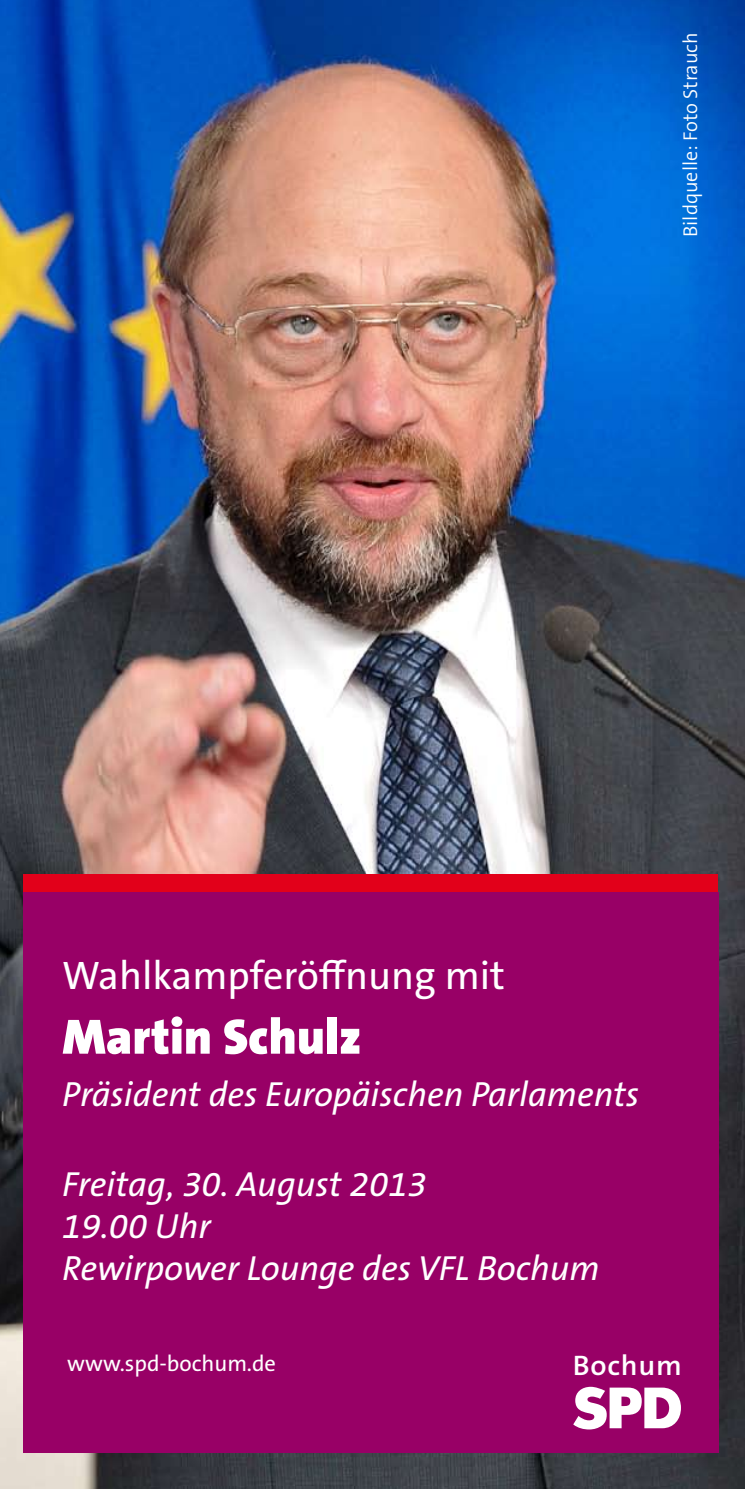
<style>
.page{position:relative;width:745px;height:1489px;background:#fff}
.page>*{position:absolute;margin:0;border:0;box-sizing:border-box;transform-origin:0 0}
.t1{font:900 50px "The Sans LP9";color:#fff}
.t2{font:40px "The Sans LP5 Plain";color:#fff}
.t3{font:italic 35px/42px "The Sans B5 Plain";color:#fff}
.t4{font:600 28.25px "The Sans B6";letter-spacing:.025em;color:#fff;scale:1.04 1}
.t5{font:22.5px "The Sans LP5 Plain";color:#fff}
.t6{font:300 20px "The Sans B4";color:#fff}
</style>
<div class="page">
<img style="left:0;top:0;width:744px;height:1488px">
<div style="left:23px;top:874px;width:694px;height:98px;background:#e2001a"></div>
<div style="left:23px;top:891px;width:695px;height:561px;background:#980066"></div>
<svg style="left:573px;top:1386px;width:107px;height:43px"></svg>
<p class="t6" style="left:679px;top:237px;width:206px;rotate:-90deg">Bildquelle: Foto Strauch</p>
<p class="t2" style="left:62px;top:949px;width:444px">Wahlkampferöffnung mit</p>
<h1 class="t1" style="left:62px;top:1004px;width:300px">Martin Schulz</h1>
<p class="t3" style="left:62px;top:1074px;width:578px">Präsident des Europäischen Parlaments</p>
<p class="t3" style="left:62px;top:1164px;width:538px">Freitag, 30. August 2013<br>19.00 Uhr<br>Rewirpower Lounge des VFL Bochum</p>
<p class="t5" style="left:67px;top:1348px;width:210px">www.spd-bochum.de</p>
<p class="t4" style="left:572px;top:1350px;width:106px">Bochum</p>
</div>
